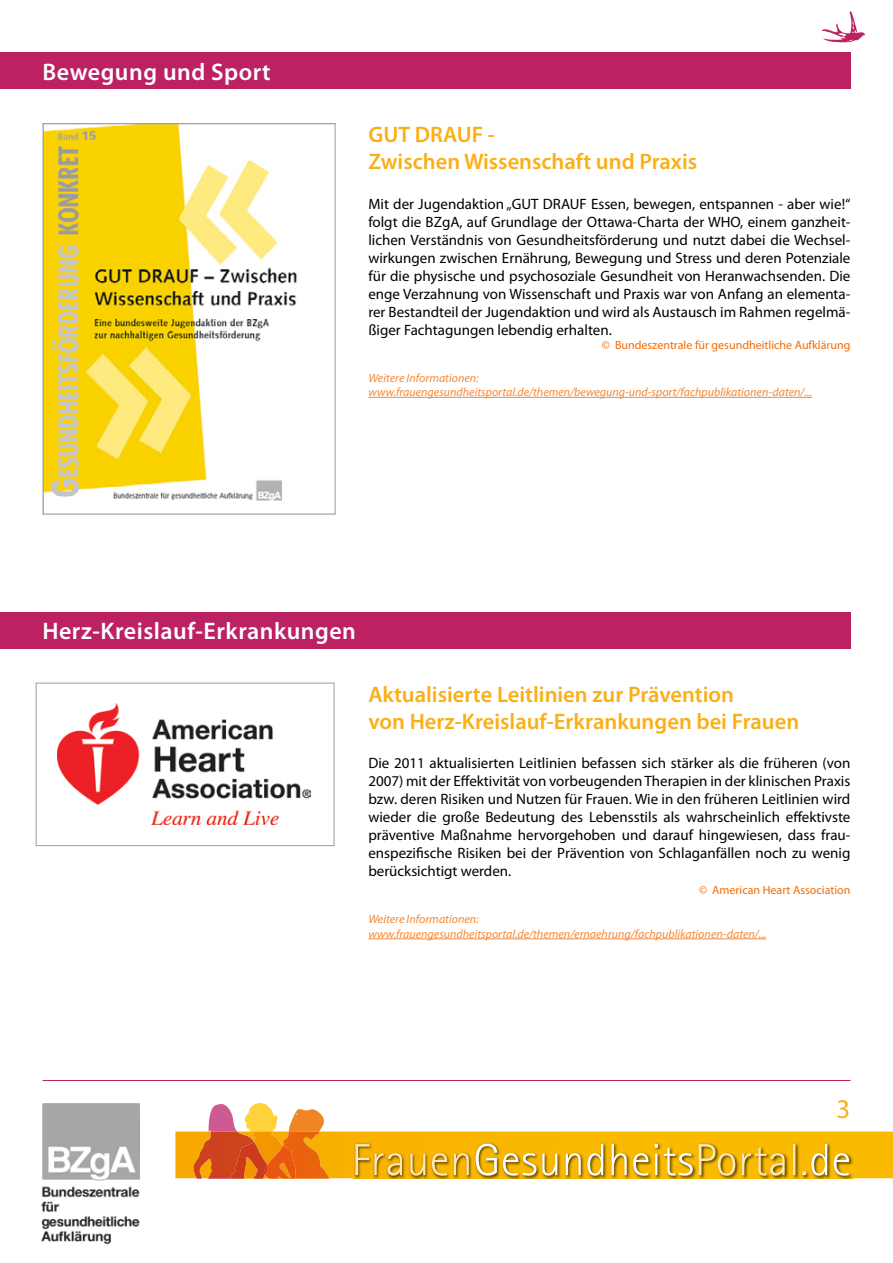
<style>
.page{position:relative;width:893px;height:1263px;background:#fff}
.page>*{position:absolute;margin:0;border:0;box-sizing:border-box;transform-origin:0 0}
.t1{font:27px "Myriad Pro";color:#fbaf17}
.t2{font:600 24px "Myriad Pro";letter-spacing:.02em;color:#fff}
.t3{font:600 22.5px/27px "Myriad Pro";color:#fbaf17}
.t4{font:15px/18px "Myriad Pro";color:#000;text-align:justify}
.t5{font:italic 12px/14.4px "Myriad Pro";color:#f68731}
.t6{font:12px "Myriad Pro";color:#f46b01}
</style>
<div class="page">
<div style="left:0;top:53px;width:850px;height:36px;background:#bc2162"></div>
<hr style="left:368px;top:397px;width:444px;height:1px;background:#f68731">
<img style="left:45px;top:125px;width:252px;height:376px">
<div style="left:43px;top:123px;width:293px;height:391px;border:1px solid #9c9e9f"></div>
<svg style="left:822px;top:11px;width:43px;height:32px"></svg>
<div style="left:0;top:612px;width:850px;height:36px;background:#bc2162"></div>
<hr style="left:368px;top:938px;width:398px;height:1px;background:#f68731">
<img style="left:58px;top:703px;width:252px;height:122px">
<div style="left:36px;top:683px;width:299px;height:163px;border:1px solid #9c9e9f"></div>
<svg style="left:175px;top:1103px;width:718px;height:76px"></svg>
<img style="left:41px;top:1103px;width:99px;height:142px">
<hr style="left:43px;top:1080px;width:807px;height:1px;background:#bc2162">
<h2 class="t2" style="left:43px;top:56px;width:230px">Bewegung und Sport</h2>
<h3 class="t3" style="left:368px;top:121px;width:330px">GUT DRAUF -<br>Zwischen Wissenschaft und Praxis</h3>
<p class="t4" style="left:368px;top:195px;width:484px">Mit der Jugendaktion „GUT DRAUF Essen, bewegen, entspannen - aber wie!“ folgt die BZgA, auf Grundlage der Ottawa-Charta der WHO, einem ganzheit&shy;lichen Verständnis von Gesundheitsförderung und nutzt dabei die Wechsel&shy;wirkungen zwischen Ernährung, Bewegung und Stress und deren Potenziale für die physische und psychosoziale Gesundheit von Heranwachsenden. Die enge Verzahnung von Wissenschaft und Praxis war von Anfang an elementa&shy;rer Bestandteil der Jugendaktion und wird als Austausch im Rahmen regelmä&shy;ßiger Fachtagungen lebendig erhalten.</p>
<p class="t6" style="left:602px;top:338px;width:250px">© Bundeszentrale für gesundheitliche Aufklärung</p>
<p class="t5" style="left:368px;top:370px;width:445px">Weitere Informationen: www.frauengesundheitsportal.de/themen/bewegung-und-sport/fachpublikationen-daten/...</p>
<h2 class="t2" style="left:43px;top:616px;width:315px">Herz-Kreislauf-Erkrankungen</h2>
<h3 class="t3" style="left:368px;top:680px;width:432px">Aktualisierte Leitlinien zur Prävention<br>von Herz-Kreislauf-Erkrankungen bei Frauen</h3>
<p class="t4" style="left:368px;top:754px;width:484px">Die 2011 aktualisierten Leitlinien befassen sich stärker als die früheren (von 2007) mit der Effektivität von vorbeugenden Therapien in der klinischen Praxis bzw. deren Risiken und Nutzen für Frauen. Wie in den früheren Leitlinien wird wieder die große Bedeutung des Lebensstils als wahrscheinlich effektivste präventive Maßnahme hervorgehoben und darauf hingewiesen, dass frau&shy;enspezifische Risiken bei der Prävention von Schlaganfällen noch zu wenig berücksichtigt werden.</p>
<p class="t6" style="left:699px;top:883px;width:153px">© American Heart Association</p>
<p class="t5" style="left:368px;top:912px;width:400px">Weitere Informationen: www.frauengesundheitsportal.de/themen/ernaehrung/fachpublikationen-daten/...</p>
<h1 class="t1" style="left:837px;top:1092px;width:15px">3</h1>
</div>
